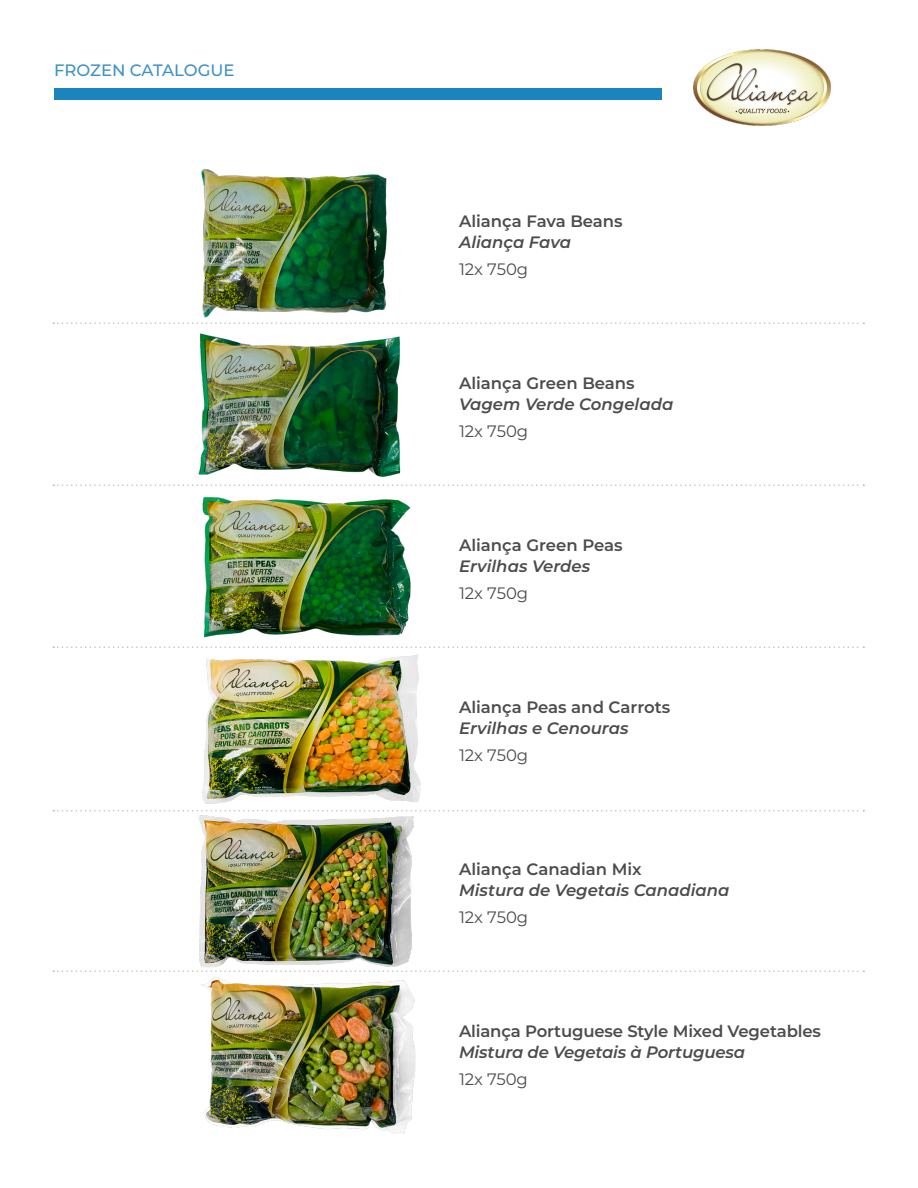
<style>
.page{position:relative;width:918px;height:1188px;background:#fff}
.page>*{position:absolute;margin:0;border:0;box-sizing:border-box;transform-origin:0 0}
.name{font:600 16.5px/21px "Montserrat";letter-spacing:-.01em;color:#4b4c4d}
.name-2{font:italic 600 16.5px/21px "Montserrat";color:#4b4c4d}
.size{font:16.5px "Montserrat";color:#4b4c4d}
.t1{font:500 16.5px "Montserrat";color:#3c92c7}
.s1{font-style:italic}
.s2{font-style:normal}
</style>
<div class="page">
<img style="left:201px;top:169px;width:186px;height:149px">
<img style="left:199px;top:815px;width:215px;height:153px">
<img style="left:198px;top:333px;width:203px;height:144px">
<img style="left:202px;top:654px;width:219px;height:150px">
<img style="left:202px;top:497px;width:209px;height:141px">
<img style="left:202px;top:977px;width:214px;height:157px">
<div style="left:54px;top:88px;width:608px;height:11px;background:#1a84bf"></div>
<img style="left:660px;top:49px;width:172px;height:77px">
<svg style="left:53px;top:322px;width:811px;height:2px"></svg>
<svg style="left:53px;top:484px;width:811px;height:2px"></svg>
<svg style="left:53px;top:646px;width:811px;height:2px"></svg>
<svg style="left:53px;top:810px;width:811px;height:2px"></svg>
<svg style="left:53px;top:970px;width:811px;height:2px"></svg>
<p class="t1" style="left:54px;top:59px;width:182px">FROZEN CATALOGUE</p>
<p class="name" style="left:459px;top:210px;width:165px">Aliança Fava Beans<br><span class="s1">Aliança Fava</span></p>
<p class="size" style="left:459px;top:257px;width:71px">12x 750g</p>
<p class="name-2" style="left:459px;top:372px;width:216px"><span class="s2">Aliança Green Beans<br></span>Vagem Verde Congelada</p>
<p class="size" style="left:459px;top:419px;width:71px">12x 750g</p>
<p class="name" style="left:459px;top:534px;width:165px">Aliança Green Peas<br><span class="s1">Ervilhas Verdes</span></p>
<p class="size" style="left:459px;top:581px;width:71px">12x 750g</p>
<p class="name" style="left:459px;top:696px;width:213px">Aliança Peas and Carrots<br><span class="s1">Ervilhas e Cenouras</span></p>
<p class="size" style="left:459px;top:743px;width:71px">12x 750g</p>
<p class="name-2" style="left:459px;top:858px;width:272px"><span class="s2">Aliança Canadian Mix<br></span>Mistura de Vegetais Canadiana</p>
<p class="size" style="left:459px;top:905px;width:71px">12x 750g</p>
<p class="name" style="left:459px;top:1020px;width:364px">Aliança Portuguese Style Mixed Vegetables</p>
<p class="name-2" style="left:459px;top:1041px;width:288px">Mistura de Vegetais à Portuguesa</p>
<p class="size" style="left:459px;top:1067px;width:70px">12x 750g</p>
</div>
